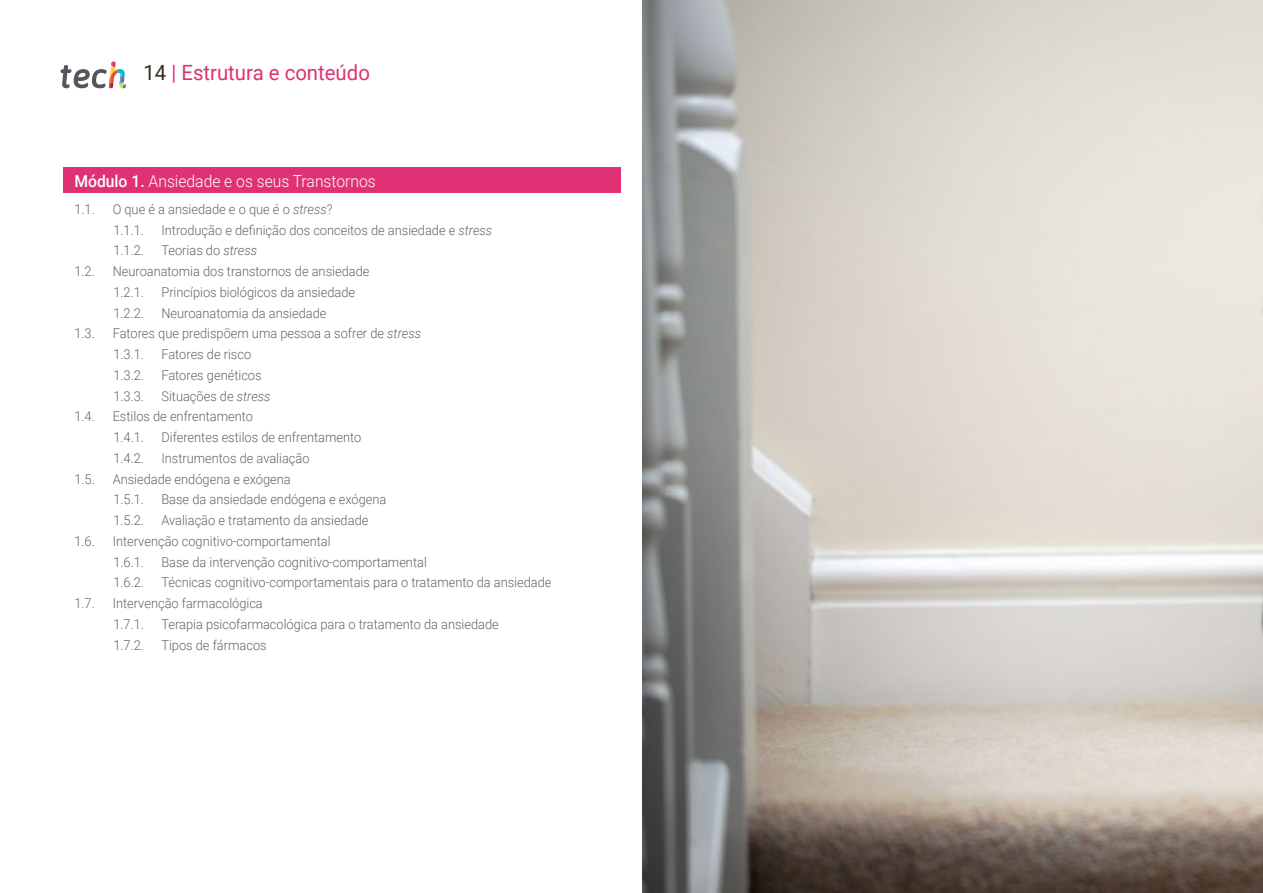
<style>
.page{position:relative;width:1263px;height:893px;background:#fff}
.page>*{position:absolute;margin:0;border:0;box-sizing:border-box;transform-origin:0 0}
.t1{font:21px "Roboto";color:#df3174}
.t2{font:300 16.5px "Roboto";color:#fff;scale:.95 1}
.t3{font:300 13.5px/20.7px "Roboto";color:#61646a;scale:.95 1}
.s1{color:#312e20}
.s2{font-weight:500}
.s3{font-style:italic}
</style>
<div class="page">
<div style="left:63px;top:168px;width:558px;height:25px;background:#df3174"></div>
<img style="left:642px;top:0;width:621px;height:893px">
<svg style="left:61px;top:62px;width:65px;height:27px"></svg>
<h1 class="t1" style="left:144px;top:57px;width:228px"><span class="s1">14</span> | Estrutura e conteúdo</h1>
<p class="t2" style="left:74px;top:169px;width:319px"><span class="s2">Módulo 1.</span> Ansiedade e os seus Transtornos</p>
<p class="t3" style="left:74px;top:198px;width:23px">1.1.</p>
<p class="t3" style="left:113px;top:198px;width:233px">O que é a ansiedade e o que é o <span class="s3">stress</span>?<br>1.1.1.</p>
<p class="t3" style="left:161px;top:219px;width:350px">Introdução e definição dos conceitos de ansiedade e <span class="s3">stress</span></p>
<p class="t3" style="left:113px;top:240px;width:34px">1.1.2.</p>
<p class="t3" style="left:161px;top:240px;width:102px">Teorias do <span class="s3">stress</span></p>
<p class="t3" style="left:74px;top:260px;width:23px">1.2.</p>
<p class="t3" style="left:113px;top:260px;width:272px">Neuroanatomia dos transtornos de ansiedade<br>1.2.1.</p>
<p class="t3" style="left:161px;top:281px;width:205px">Princípios biológicos da ansiedade</p>
<p class="t3" style="left:113px;top:302px;width:34px">1.2.2.</p>
<p class="t3" style="left:161px;top:302px;width:175px">Neuroanatomia da ansiedade</p>
<p class="t3" style="left:74px;top:323px;width:23px">1.3.</p>
<p class="t3" style="left:113px;top:323px;width:326px">Fatores que predispõem uma pessoa a sofrer de <span class="s3">stress<br></span>1.3.1.</p>
<p class="t3" style="left:161px;top:343px;width:96px">Fatores de risco</p>
<p class="t3" style="left:113px;top:364px;width:34px">1.3.2.</p>
<p class="t3" style="left:161px;top:364px;width:107px">Fatores genéticos</p>
<p class="t3" style="left:113px;top:385px;width:34px">1.3.3.</p>
<p class="t3" style="left:161px;top:385px;width:116px">Situações de <span class="s3">stress</span></p>
<p class="t3" style="left:74px;top:406px;width:23px">1.4.</p>
<p class="t3" style="left:113px;top:406px;width:149px">Estilos de enfrentamento<br>1.4.1.</p>
<p class="t3" style="left:161px;top:426px;width:212px">Diferentes estilos de enfrentamento</p>
<p class="t3" style="left:113px;top:447px;width:34px">1.4.2.</p>
<p class="t3" style="left:161px;top:447px;width:157px">Instrumentos de avaliação</p>
<p class="t3" style="left:74px;top:468px;width:23px">1.5.</p>
<p class="t3" style="left:113px;top:468px;width:189px">Ansiedade endógena e exógena<br>1.5.1.</p>
<p class="t3" style="left:161px;top:489px;width:238px">Base da ansiedade endógena e exógena</p>
<p class="t3" style="left:113px;top:509px;width:34px">1.5.2.</p>
<p class="t3" style="left:161px;top:509px;width:219px">Avaliação e tratamento da ansiedade</p>
<p class="t3" style="left:74px;top:530px;width:23px">1.6.</p>
<p class="t3" style="left:113px;top:530px;width:231px">Intervenção cognitivo-comportamental<br>1.6.1.</p>
<p class="t3" style="left:161px;top:551px;width:281px">Base da intervenção cognitivo-comportamental</p>
<p class="t3" style="left:113px;top:572px;width:34px">1.6.2.</p>
<p class="t3" style="left:161px;top:572px;width:412px">Técnicas cognitivo-comportamentais para o tratamento da ansiedade</p>
<p class="t3" style="left:74px;top:592px;width:23px">1.7.</p>
<p class="t3" style="left:113px;top:592px;width:160px">Intervenção farmacológica<br>1.7.1.</p>
<p class="t3" style="left:161px;top:613px;width:357px">Terapia psicofarmacológica para o tratamento da ansiedade</p>
<p class="t3" style="left:113px;top:634px;width:34px">1.7.2.</p>
<p class="t3" style="left:161px;top:634px;width:112px">Tipos de fármacos</p>
</div>
